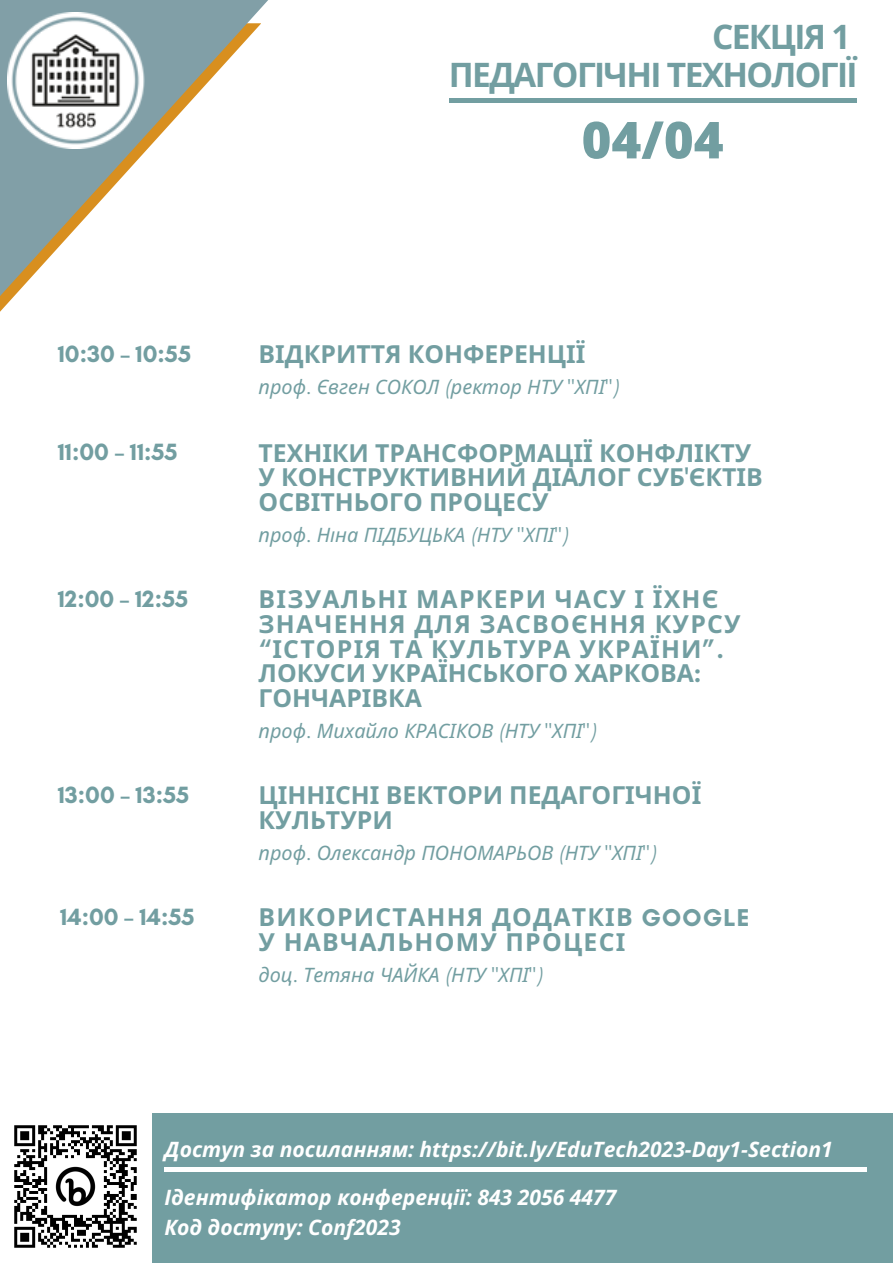
<style>
.page{position:relative;width:893px;height:1264px;background:#fff}
.page>*{position:absolute;margin:0;border:0;box-sizing:border-box;transform-origin:0 0}
.t1{font:800 51px "Open Sans";color:#729ea1}
.t2{font:700 33.6px/38.2px "Open Sans";letter-spacing:-.05em;color:#729ea1;text-align:right}
.t3{font:700 24.75px/24.8px "Noto Sans";letter-spacing:.05em;color:#729ea1}
.t4{font:700 24.75px/24.8px "Noto Sans";color:#729ea1}
.t5{font:700 24px "Glacial Indifference";color:#729ea1}
.t6{font:italic 700 21.15px "Open Sans";color:#fff}
.t7{font:italic 19.8px "Noto Sans";color:#729ea1}
.s1{font-family:"Glacial Indifference"}
</style>
<div class="page">
<div style="left:448px;top:98px;width:408px;height:5px;background:#729ea1"></div>
<div style="left:0;top:1113px;width:892px;height:149px;background:#729ea1"></div>
<div style="left:164px;top:1166px;width:703px;height:5px;background:#fff"></div>
<img style="left:0;top:1113px;width:152px;height:149px">
<svg style="left:0;top:0;width:268px;height:312px"></svg>
<img style="left:7px;top:12px;width:144px;height:136px">
<h2 class="t2" style="left:449px;top:16px;width:410px">СЕКЦІЯ 1<br>ПЕДАГОГІЧНІ ТЕХНОЛОГІЇ</h2>
<h1 class="t1" style="left:581px;top:104px;width:143px">04/04</h1>
<p class="t5" style="left:58px;top:339px;width:135px">10:30 – 10:55</p>
<p class="t4" style="left:258px;top:341px;width:328px">ВІДКРИТТЯ КОНФЕРЕНЦІЇ</p>
<p class="t7" style="left:258px;top:372px;width:361px">проф<span class="s1">.</span> Євген СОКОЛ <span class="s1">(</span>ректор НТУ <span class="s1">"</span>ХПІ<span class="s1">")</span></p>
<p class="t5" style="left:58px;top:437px;width:121px">11:00 – 11:55</p>
<p class="t4" style="left:258px;top:439px;width:505px">ТЕХНІКИ ТРАНСФОРМАЦІЇ КОНФЛІКТУ<br>У КОНСТРУКТИВНИЙ ДІАЛОГ СУБ<span class="s1">'</span>ЄКТІВ<br>ОСВІТНЬОГО ПРОЦЕСУ</p>
<p class="t7" style="left:258px;top:520px;width:311px">проф<span class="s1">.</span> Ніна ПІДБУЦЬКА <span class="s1">(</span>НТУ <span class="s1">"</span>ХПІ<span class="s1">")</span></p>
<p class="t5" style="left:58px;top:584px;width:132px">12:00 – 12:55</p>
<p class="t3" style="left:258px;top:586px;width:483px">ВІЗУАЛЬНІ МАРКЕРИ ЧАСУ І ЇХНЄ<br>ЗНАЧЕННЯ ДЛЯ ЗАСВОЄННЯ КУРСУ <span class="s1">“</span>ІСТОРІЯ ТА КУЛЬТУРА УКРАЇНИ<span class="s1">”.<br></span>ЛОКУСИ УКРАЇНСЬКОГО ХАРКОВА<span class="s1">:<br></span>ГОНЧАРІВКА</p>
<p class="t7" style="left:258px;top:716px;width:339px">проф<span class="s1">.</span> Михайло КРАСІКОВ <span class="s1">(</span>НТУ <span class="s1">"</span>ХПІ<span class="s1">")</span></p>
<p class="t5" style="left:58px;top:780px;width:133px">13:00 – 13:55</p>
<p class="t4" style="left:258px;top:782px;width:444px">ЦІННІСНІ ВЕКТОРИ ПЕДАГОГІЧНОЇ<br>КУЛЬТУРИ</p>
<p class="t7" style="left:258px;top:838px;width:399px">проф<span class="s1">.</span> Олександр ПОНОМАРЬОВ <span class="s1">(</span>НТУ <span class="s1">"</span>ХПІ<span class="s1">")</span></p>
<p class="t5" style="left:60px;top:902px;width:136px">14:00 – 14:55</p>
<p class="t3" style="left:258px;top:904px;width:492px">ВИКОРИСТАННЯ ДОДАТКІВ <span class="s1">GOOGLE<br></span>У НАВЧАЛЬНОМУ ПРОЦЕСІ</p>
<p class="t7" style="left:258px;top:960px;width:285px">доц<span class="s1">.</span> Тетяна ЧАЙКА <span class="s1">(</span>НТУ <span class="s1">"</span>ХПІ<span class="s1">")</span></p>
<p class="t6" style="left:164px;top:1134px;width:669px">Доступ за посиланням: https://bit.ly/EduTech2023-Day1-Section1</p>
<p class="t6" style="left:164px;top:1182px;width:453px">Ідентифікатор конференції: 843 2056 4477</p>
<p class="t6" style="left:164px;top:1212px;width:238px">Код доступу: Conf2023</p>
</div>
